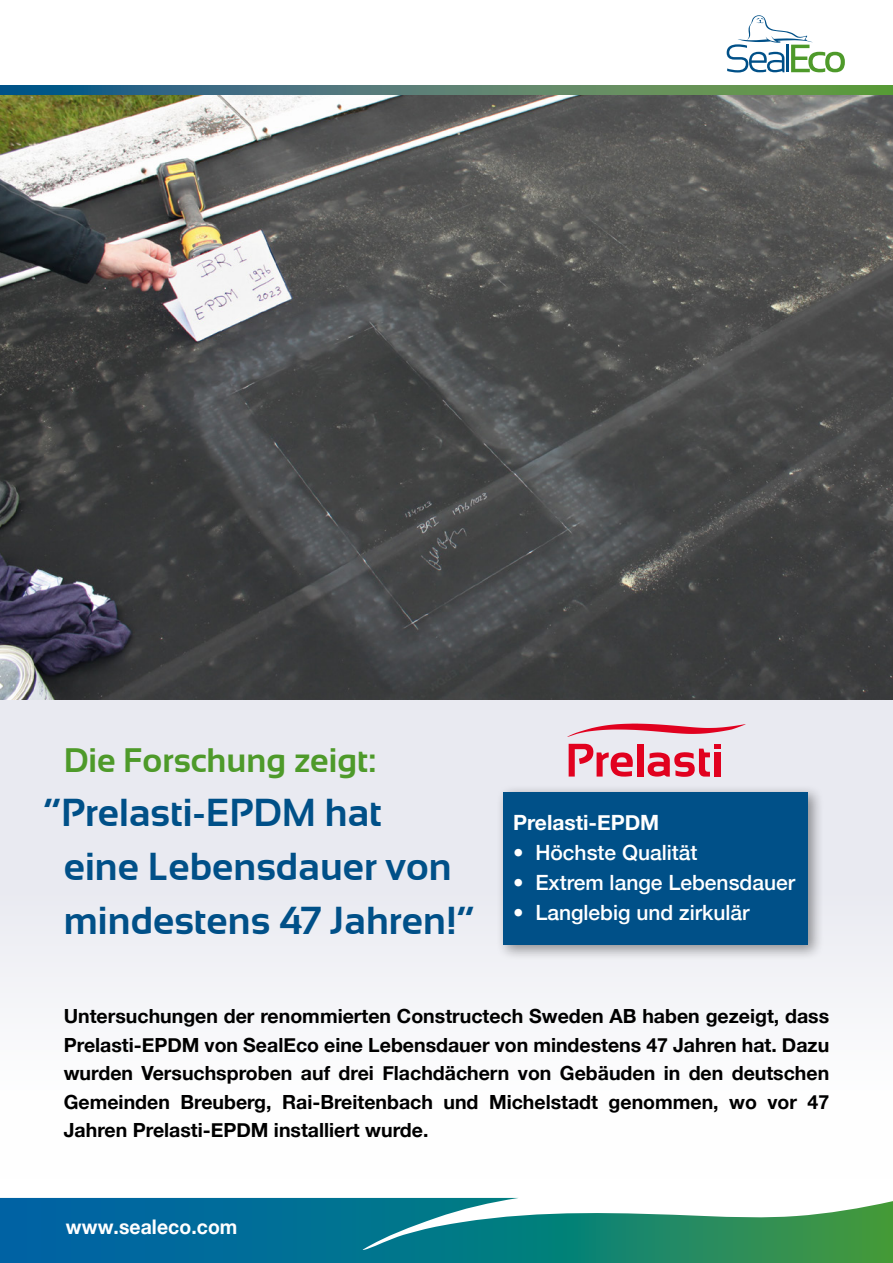
<style>
.page{position:relative;width:893px;height:1263px;background:#fff}
.page>*{position:absolute;margin:0;border:0;box-sizing:border-box;transform-origin:0 0}
.t1{font:700 39px/54px "Sansation";color:#005088}
.t2{font:700 34.05px "Sansation";color:#4e9a2a}
.t3{font:500 21px "Helvetica Neue";color:#fff}
.t4{font:700 21px "Helvetica Neue";color:#fff}
.t5{font:700 20.1px "Helvetica Neue";letter-spacing:.005em;color:#fff;scale:.96 1}
.t6{font:700 19.5px/28.5px "Helvetica Neue";color:#000;text-align:justify}
</style>
<div class="page">
<div style="left:0;top:469px;width:893px;height:710px;background:#f2f2f6"></div>
<div style="left:496px;top:784px;width:328px;height:176px;background:#000;opacity:.4"></div>
<div style="left:504px;top:792px;width:304px;height:152px;background:#005088"></div>
<img style="left:0;top:94px;width:893px;height:605px">
<svg style="left:0;top:1198px;width:893px;height:65px;background:#2c8a91"></svg>
<svg style="left:727px;top:15px;width:118px;height:58px"></svg>
<svg style="left:567px;top:724px;width:179px;height:13px"></svg>
<div style="left:637px;top:744px;width:6px;height:32px;background:#e1011f"></div>
<svg style="left:569px;top:744px;width:64px;height:33px"></svg>
<svg style="left:647px;top:744px;width:74px;height:33px"></svg>
<svg style="left:0;top:85px;width:893px;height:9px;background:#4c7d6d"></svg>
<h2 class="t2" style="left:64px;top:741px;width:314px">Die Forschung zeigt:</h2>
<h1 class="t1" style="left:64px;top:786px;width:412px;text-indent:-20px">“Prelasti-EPDM hat<br>eine Lebensdauer von mindestens 47 Jahren!”</h1>
<p class="t4" style="left:513px;top:806px;width:148px">Prelasti-EPDM</p>
<p class="t3" style="left:513px;top:835px;width:186px">• Höchste Qualität</p>
<p class="t3" style="left:513px;top:866px;width:284px">• Extrem lange Lebensdauer</p>
<p class="t3" style="left:513px;top:896px;width:238px">• Langlebig und zirkulär</p>
<p class="t6" style="left:64px;top:1002px;width:767px">Untersuchungen der renommierten Constructech Sweden AB haben gezeigt, dass Prelasti-EPDM von SealEco eine Lebensdauer von mindestens 47 Jahren hat. Dazu wurden Versuchsproben auf drei Flachdächern von Gebäuden in den deutschen Gemeinden Breuberg, Rai-Breitenbach und Michelstadt genommen, wo vor 47<br>Jahren Prelasti-EPDM installiert wurde.</p>
<p class="t5" style="left:66px;top:1211px;width:180px">www.sealeco.com</p>
</div>
